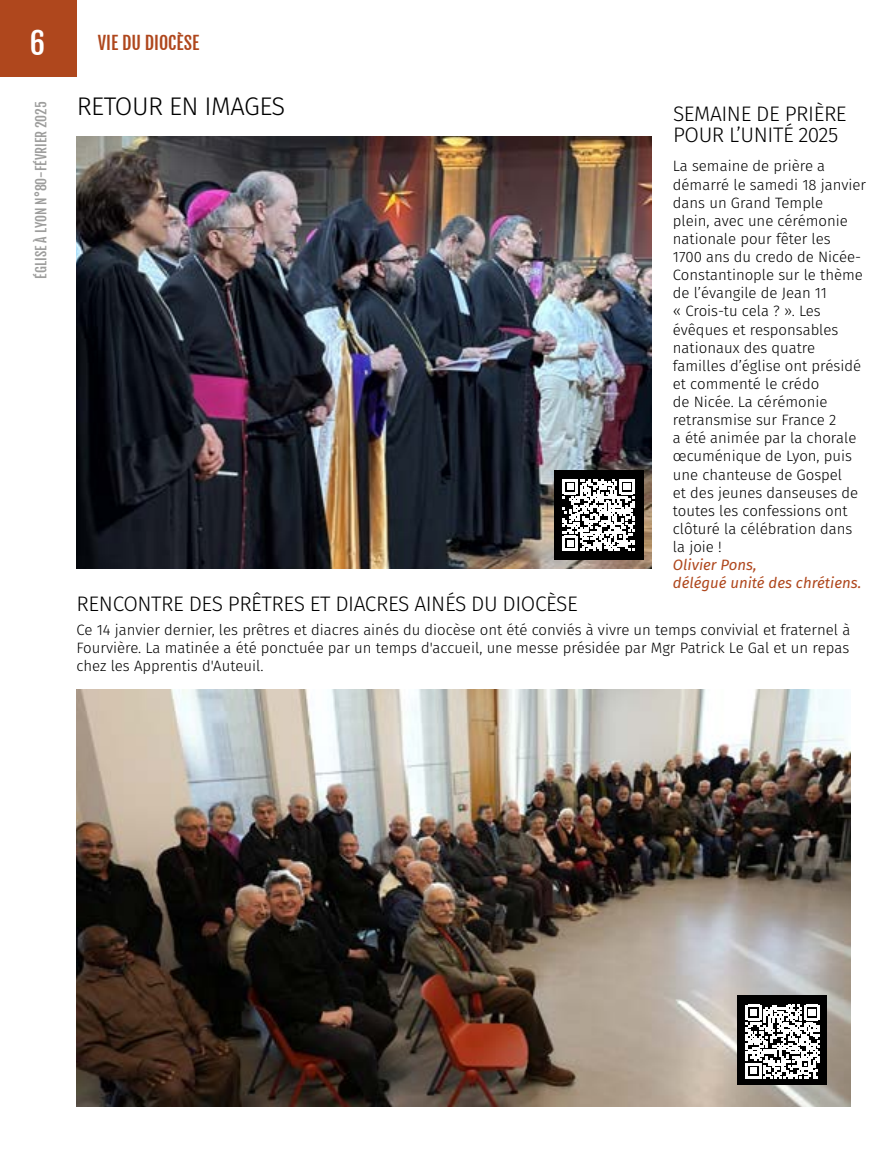
<style>
.page{position:relative;width:893px;height:1149px;background:#fff}
.page>*{position:absolute;margin:0;border:0;box-sizing:border-box;transform-origin:0 0}
.t1{font:30px "Fjalla One";color:#fff}
.t2{font:300 25.5px "Fira Sans";letter-spacing:-.02em;color:#000}
.t3{font:300 21px/21px "Fira Sans";letter-spacing:-.02em;color:#000}
.t4{font:18px "Fjalla One";color:#af471d}
.t5{font:300 15px/18.1px "Fira Sans";color:#000}
.t6{font:italic 15px/18.1px "Fira Sans";color:#af471d}
.t7{font:13.5px "Fjalla One";color:#9d9d9c}
</style>
<div class="page">
<div style="left:0;top:0;width:77px;height:77px;background:#af471d"></div>
<img style="left:77px;top:689px;width:773px;height:417px">
<img style="left:77px;top:136px;width:574px;height:432px">
<div style="left:738px;top:995px;width:89px;height:89px;background:#000"></div>
<svg style="left:746px;top:1004px;width:74px;height:74px"></svg>
<div style="left:554px;top:470px;width:89px;height:89px;background:#000"></div>
<svg style="left:563px;top:479px;width:71px;height:71px"></svg>
<h1 class="t1" style="left:30px;top:24px;width:17px">6</h1>
<p class="t4" style="left:98px;top:32px;width:103px">VIE DU DIOCÈSE</p>
<p class="t7" style="left:33px;top:278px;width:179px;rotate:-90deg">ÉGLISE À LYON N°80-FÉVRIER 2025</p>
<h2 class="t2" style="left:77px;top:88px;width:210px">RETOUR EN IMAGES</h2>
<h3 class="t3" style="left:673px;top:103px;width:175px">SEMAINE DE PRIÈRE<br>POUR L’UNITÉ 2025</h3>
<p class="t5" style="left:673px;top:157px;width:195px">La semaine de prière a démarré le samedi 18 janvier dans un Grand Temple<br>plein, avec une cérémonie nationale pour fêter les<br>1700 ans du credo de Nicée-<br>Constantinople sur le thème de l’évangile de Jean 11<br>« Crois-tu cela ? ». Les évêques et responsables nationaux des quatre familles d’église ont présidé et commenté le crédo<br>de Nicée. La cérémonie retransmise sur France 2<br>a été animée par la chorale œcuménique de Lyon, puis une chanteuse de Gospel<br>et des jeunes danseuses de toutes les confessions ont clôturé la célébration dans la joie !</p>
<p class="t6" style="left:673px;top:555px;width:190px">Olivier Pons,<br>délégué unité des chrétiens.</p>
<p class="t5" style="left:77px;top:620px;width:775px;text-align:justify">Ce 14 janvier dernier, les prêtres et diacres ainés du diocèse ont été conviés à vivre un temps convivial et fraternel à Fourvière. La matinée a été ponctuée par un temps d'accueil, une messe présidée par Mgr Patrick Le Gal et un repas chez les Apprentis d'Auteuil.</p>
<h3 class="t3" style="left:77px;top:593px;width:503px">RENCONTRE DES PRÊTRES ET DIACRES AINÉS DU DIOCÈSE</h3>
</div>
